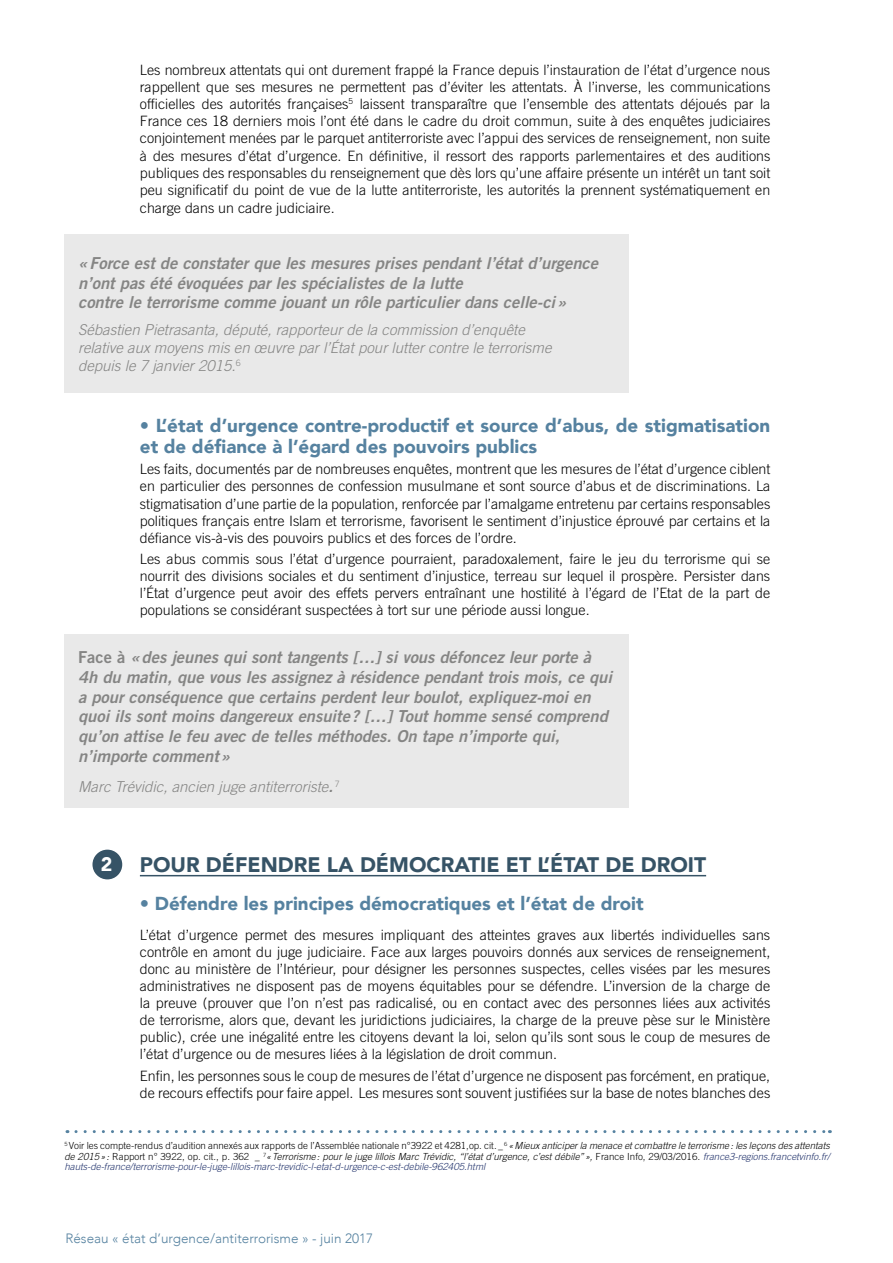
<style>
.page{position:relative;width:893px;height:1263px;background:#fff}
.page>*{position:absolute;margin:0;border:0;box-sizing:border-box;transform-origin:0 0}
.t1{font:900 21px "Avenir";color:#365366}
.t2{font:900 19.5px "Avenir";color:#fff}
.t3{font:900 18.75px/21px "Avenir";color:#5682a0}
.t4{font:italic 16.5px/19.8px "Trade Gothic LT Bold Two";color:#858584}
.t5{font:italic 300 15px/18px "Trade Gothic LT";color:#858584}
.t6{font:300 14.25px/17.1px "Trade Gothic LT";color:#000;text-align:justify}
.t7{font:300 13.5px "Avenir";color:#5682a0}
.t8{font:italic 300 9.75px/10.5px "Trade Gothic LT";color:#000;text-align:justify}
.s1{font-style:normal}
.s2{font-family:"Trade Gothic LT Bold Two";font-weight:400}
.s3{color:#21326b}
</style>
<div class="page">
<hr style="left:140px;top:875px;width:566px;height:1px;background:#365366">
<div style="left:93px;top:850px;width:28px;height:29px;background:#365366;border-radius:50%"></div>
<div style="left:92px;top:850px;width:30px;height:29px;border:2px solid #365366;border-radius:50%"></div>
<svg style="left:76px;top:1130px;width:754px;height:3px"></svg>
<div style="left:64px;top:234px;width:564px;height:158px;background:#e9e9e9"></div>
<div style="left:64px;top:635px;width:564px;height:173px;background:#e9e9e9"></div>
<p class="t6" style="left:140px;top:61px;width:632px">Les nombreux attentats qui ont durement frappé la France depuis l’instauration de l’état d’urgence nous rappellent que ses mesures ne permettent pas d’éviter les attentats. À l’inverse, les communications officielles des autorités françaises<sup>5</sup> laissent transparaître que l’ensemble des attentats déjoués par la France ces 18 derniers mois l’ont été dans le cadre du droit commun, suite à des enquêtes judiciaires conjointement menées par le parquet antiterroriste avec l’appui des services de renseignement, non suite à des mesures d’état d’urgence. En définitive, il ressort des rapports parlementaires et des auditions publiques des responsables du renseignement que dès lors qu’une affaire présente un intérêt un tant soit peu significatif du point de vue de la lutte antiterroriste, les autorités la prennent systématiquement en</p>
<p class="t6" style="left:140px;top:200px;width:196px">charge dans un cadre judiciaire.</p>
<p class="t4" style="left:78px;top:253px;width:521px">«Force est de constater que les mesures prises pendant l’état d’urgence n’ont pas été évoquées par les spécialistes de la lutte<br>contre le terrorisme comme jouant un rôle particulier dans celle-ci»</p>
<p class="t5" style="left:78px;top:320px;width:475px">Sébastien Pietrasanta, député, rapporteur de la commission d’enquête relative aux moyens mis en œuvre par l’État pour lutter contre le terrorisme depuis le 7 janvier 2015.<sup>6</sup></p>
<h3 class="t3" style="left:140px;top:414px;width:632px">• L’état d’urgence contre-productif et source d’abus, de stigmatisation et de défiance à l’égard des pouvoirs publics</h3>
<p class="t6" style="left:140px;top:461px;width:632px">Les faits, documentés par de nombreuses enquêtes, montrent que les mesures de l’état d’urgence ciblent en particulier des personnes de confession musulmane et sont source d’abus et de discriminations. La stigmatisation d’une partie de la population, renforcée par l’amalgame entretenu par certains responsables politiques français entre Islam et terrorisme, favorisent le sentiment d’injustice éprouvé par certains et la défiance vis-à-vis des pouvoirs publics et des forces de l’ordre.</p>
<p class="t6" style="left:140px;top:550px;width:632px">Les abus commis sous l’état d’urgence pourraient, paradoxalement, faire le jeu du terrorisme qui se nourrit des divisions sociales et du sentiment d’injustice, terreau sur lequel il prospère. Persister dans l’État d’urgence peut avoir des effets pervers entraînant une hostilité à l’égard de l’Etat de la part de populations se considérant suspectées à tort sur une période aussi longue.</p>
<p class="t4" style="left:78px;top:647px;width:535px"><span class="s1">Face à</span> «des jeunes qui sont tangents […] si vous défoncez leur porte à 4h du matin, que vous les assignez à résidence pendant trois mois, ce qui a pour conséquence que certains perdent leur boulot, expliquez-moi en quoi ils sont moins dangereux ensuite? […] Tout homme sensé comprend qu’on attise le feu avec de telles méthodes. On tape n’importe qui, n’importe comment»</p>
<p class="t5" style="left:78px;top:777px;width:263px">Marc Trévidic, ancien juge antiterroriste<span class="s2">.</span> <sup>7</sup></p>
<h2 class="t2" style="left:101px;top:847px;width:13px">2</h2>
<h1 class="t1" style="left:140px;top:846px;width:568px">POUR DÉFENDRE LA DÉMOCRATIE ET L’ÉTAT DE DROIT</h1>
<h3 class="t3" style="left:140px;top:892px;width:505px">• Défendre les principes démocratiques et l’état de droit</h3>
<p class="t6" style="left:140px;top:926px;width:632px">L’état d’urgence permet des mesures impliquant des atteintes graves aux libertés individuelles sans contrôle en amont du juge judiciaire. Face aux larges pouvoirs donnés aux services de renseignement, donc au ministère de l’Intérieur, pour désigner les personnes suspectes, celles visées par les mesures administratives ne disposent pas de moyens équitables pour se défendre. L’inversion de la charge de la preuve (prouver que l’on n’est pas radicalisé, ou en contact avec des personnes liées aux activités de terrorisme, alors que, devant les juridictions judiciaires, la charge de la preuve pèse sur le Ministère public), crée une inégalité entre les citoyens devant la loi, selon qu’ils sont sous le coup de mesures de l’état d’urgence ou de mesures liées à la législation de droit commun.</p>
<p class="t6" style="left:140px;top:1067px;width:632px">Enfin, les personnes sous le coup de mesures de l’état d’urgence ne disposent pas forcément, en pratique, de recours effectifs pour faire appel. Les mesures sont souvent justifiées sur la base de notes blanches des</p>
<p class="t8" style="left:64px;top:1140px;width:767px"><sup>5</sup> <span class="s1">Voir les compte-rendus d’audition annexés aux rapports de l’Assemblée nationale n°3922 et 4281,op. cit. _</span> <sup>6</sup> «Mieux anticiper la menace et combattre le terrorisme : les leçons des attentats de 2015» : <span class="s1">Rapport n° 3922, op. cit., p. 362</span> _ <sup>7</sup>«Terrorisme: pour le juge lillois Marc Trévidic, “l’état d’urgence, c’est débile”», <span class="s1">France Info, 29/03/2016</span>. <span class="s3">france3-regions.francetvinfo.fr/ hauts-de-france/terrorisme-pour-le-juge-lillois-marc-trevidic-l-etat-d-urgence-c-est-debile-962405.html</span></p>
<p class="t7" style="left:65px;top:1230px;width:309px">Réseau « état d’urgence/antiterrorisme » - juin 2017</p>
</div>
